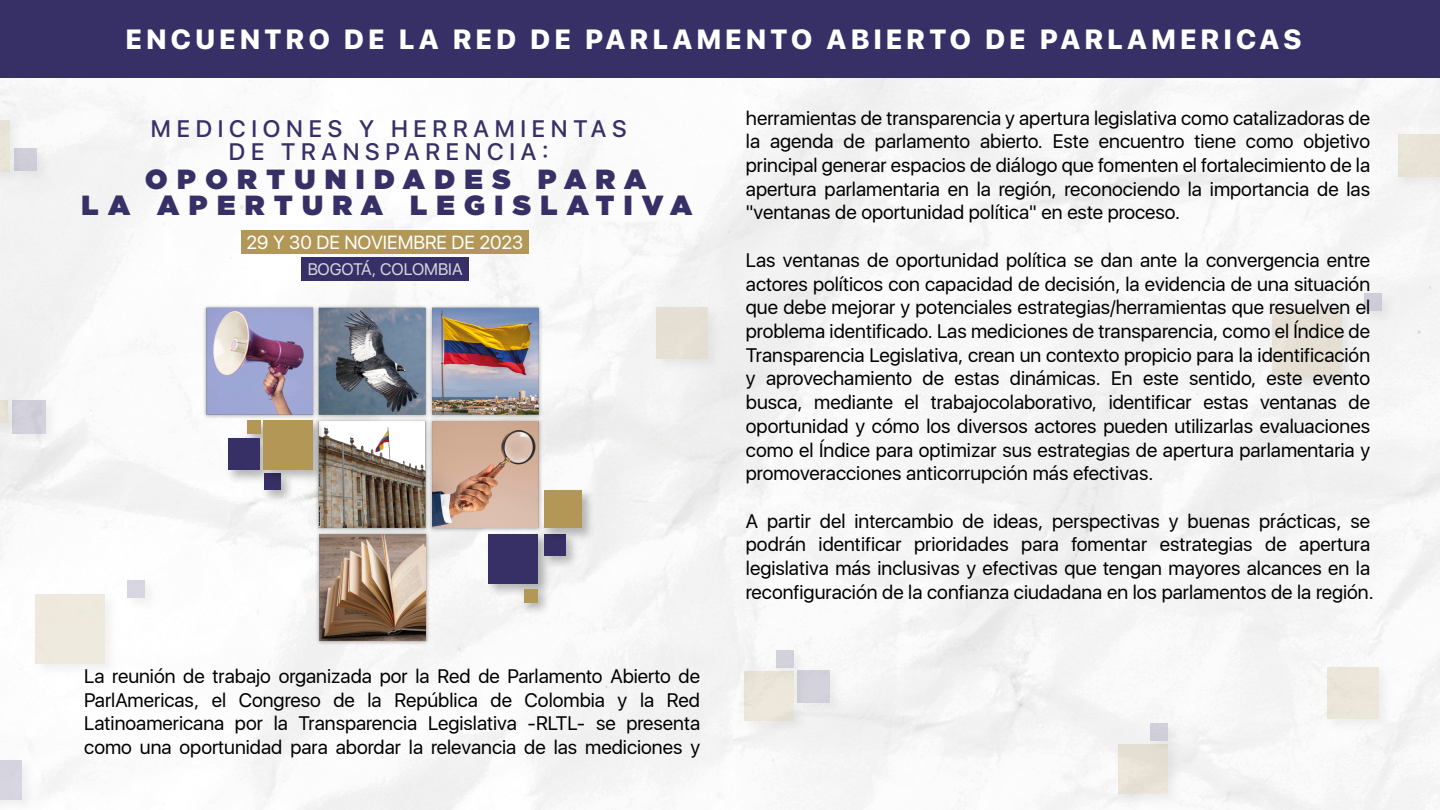
<style>
.page{position:relative;width:1440px;height:810px;background:#f6f6f6}
.page>*{position:absolute;margin:0;border:0;box-sizing:border-box;transform-origin:0 0}
.t1{font:800 27.67px "SFUI Display";letter-spacing:.16em;color:#fff}
.t2{font:900 27.67px/25.5px "Gotham";letter-spacing:.34em;color:#363066}
.t3{font:500 23.77px/22.4px "SFUI Display";letter-spacing:.24em;color:#363066;text-align:center}
.t4{font:19.5px/23.7px "SFUI Display";color:#000;text-align:justify}
.t5{font:18.98px "SFUI Display";color:#fff}
.t6{font:16.65px "SFUI Display";color:#fff}
</style>
<div class="page">
<img style="left:1392px;top:128px;width:48px;height:66px">
<div style="left:1398px;top:135px;width:42px;height:42px;background:#e8e3d6"></div>
<img style="left:1358px;top:287px;width:41px;height:41px">
<div style="left:1364px;top:294px;width:18px;height:17px;background:#cdccd7"></div>
<img style="left:738px;top:664px;width:73px;height:73px">
<div style="left:744px;top:671px;width:50px;height:49px;background:#ece7da"></div>
<img style="left:794px;top:664px;width:53px;height:55px">
<div style="left:797px;top:670px;width:33px;height:32px;background:#d3d2dc"></div>
<img style="left:769px;top:644px;width:41px;height:40px">
<div style="left:776px;top:650px;width:17px;height:17px;background:#d3d2dc"></div>
<img style="left:1266px;top:302px;width:92px;height:92px">
<div style="left:1272px;top:308px;width:69px;height:70px;background:#e5dfd3"></div>
<img style="left:122px;top:574px;width:2px;height:40px">
<img style="left:29px;top:589px;width:93px;height:92px">
<div style="left:35px;top:595px;width:70px;height:69px;background:#efeade"></div>
<img style="left:1112px;top:738px;width:73px;height:72px">
<div style="left:1118px;top:744px;width:50px;height:50px;background:#e7e1d5"></div>
<img style="left:1144px;top:717px;width:41px;height:40px">
<div style="left:1150px;top:723px;width:17px;height:18px;background:#d0cfd9"></div>
<img style="left:0;top:114px;width:27px;height:74px">
<div style="left:0;top:121px;width:10px;height:51px;background:#eae4d7"></div>
<img style="left:8px;top:142px;width:46px;height:46px">
<div style="left:14px;top:148px;width:23px;height:23px;background:#cecdd8"></div>
<img style="left:0;top:754px;width:39px;height:56px">
<div style="left:0;top:760px;width:22px;height:40px;background:#d5d4df"></div>
<img style="left:0;top:394px;width:6px;height:46px">
<div style="left:0;top:401px;width:7px;height:22px;background:#e7e1d5"></div>
<img style="left:6px;top:394px;width:57px;height:57px">
<div style="left:13px;top:400px;width:33px;height:33px;background:#d2d0db"></div>
<img style="left:1321px;top:661px;width:75px;height:75px">
<div style="left:1328px;top:667px;width:51px;height:52px;background:#ebe6da"></div>
<img style="left:650px;top:301px;width:75px;height:74px">
<div style="left:657px;top:307px;width:51px;height:51px;background:#e6e0d4"></div>
<div style="left:0;top:1px;width:1440px;height:77px;background:#363066"></div>
<img style="left:124px;top:222px;width:499px;height:499px">
<img style="left:482px;top:528px;width:73px;height:73px">
<div style="left:489px;top:534px;width:49px;height:49px;background:#373066"></div>
<img style="left:241px;top:415px;width:16px;height:17px">
<div style="left:247px;top:421px;width:14px;height:13px;background:#b39757"></div>
<img style="left:517px;top:583px;width:37px;height:36px">
<div style="left:524px;top:589px;width:14px;height:14px;background:#b39757"></div>
<img style="left:222px;top:432px;width:35px;height:55px">
<div style="left:228px;top:438px;width:32px;height:32px;background:#373066"></div>
<img style="left:258px;top:487px;width:40px;height:21px">
<div style="left:264px;top:473px;width:17px;height:17px;background:#373066"></div>
<img style="left:538px;top:545px;width:45px;height:27px">
<div style="left:544px;top:534px;width:22px;height:21px;background:#373066"></div>
<img style="left:538px;top:484px;width:60px;height:61px">
<div style="left:544px;top:491px;width:38px;height:37px;background:#b39757"></div>
<img style="left:257px;top:415px;width:73px;height:72px">
<div style="left:264px;top:421px;width:49px;height:49px;background:#b39757"></div>
<div style="left:241px;top:230px;width:288px;height:24px;background:#b39757"></div>
<div style="left:301px;top:258px;width:168px;height:23px;background:#373066"></div>
<h1 class="t1" style="left:126px;top:19px;width:1177px">ENCUENTRO DE LA RED DE PARLAMENTO ABIERTO DE PARLAMERICAS</h1>
<p class="t3" style="left:151px;top:119px;width:477px">MEDICIONES Y HERRAMIENTAS<br>DE TRANSPARENCIA:</p>
<h1 class="t2" style="left:82px;top:166px;width:612px;text-indent:64px">OPORTUNIDADES PARA<br>LA APERTURA LEGISLATIVA</h1>
<p class="t5" style="left:247px;top:229px;width:278px">29 Y 30 DE NOVIEMBRE DE 2023</p>
<p class="t6" style="left:307px;top:258px;width:157px">BOGOTÁ, COLOMBIA</p>
<p class="t4" style="left:84px;top:665px;width:617px">La reunión de trabajo organizada por la Red de Parlamento Abierto de ParlAmericas, el Congreso de la República de Colombia y la Red Latinoamericana por la Transparencia Legislativa -RLTL- se presenta como una oportunidad para abordar la relevancia de las mediciones y</p>
<p class="t4" style="left:746px;top:107px;width:626px">herramientas de transparencia y apertura legislativa como catalizadoras de la agenda de parlamento abierto. Este encuentro tiene como objetivo principal generar espacios de diálogo que fomenten el fortalecimiento de la apertura parlamentaria en la región, reconociendo la importancia de las "ventanas de oportunidad política" en este proceso.</p>
<p class="t4" style="left:746px;top:249px;width:626px">Las ventanas de oportunidad política se dan ante la convergencia entre actores políticos con capacidad de decisión, la evidencia de una situación que debe mejorar y potenciales estrategias/herramientas que resuelven el problema identificado. Las mediciones de transparencia, como el Índice de Transparencia Legislativa, crean un contexto propicio para la identificación y aprovechamiento de estas dinámicas. En este sentido, este evento busca, mediante el trabajocolaborativo, identificar estas ventanas de oportunidad y cómo los diversos actores pueden utilizarlas evaluaciones como el Índice para optimizar sus estrategias de apertura parlamentaria y promoveracciones anticorrupción más efectivas.</p>
<p class="t4" style="left:746px;top:510px;width:629px;text-align:left">A partir del intercambio de ideas, perspectivas y buenas prácticas, se podrán identificar prioridades para fomentar estrategias de apertura legislativa más inclusivas y efectivas que tengan mayores alcances en la reconfiguración de la confianza ciudadana en los parlamentos de la región.</p>
</div>
